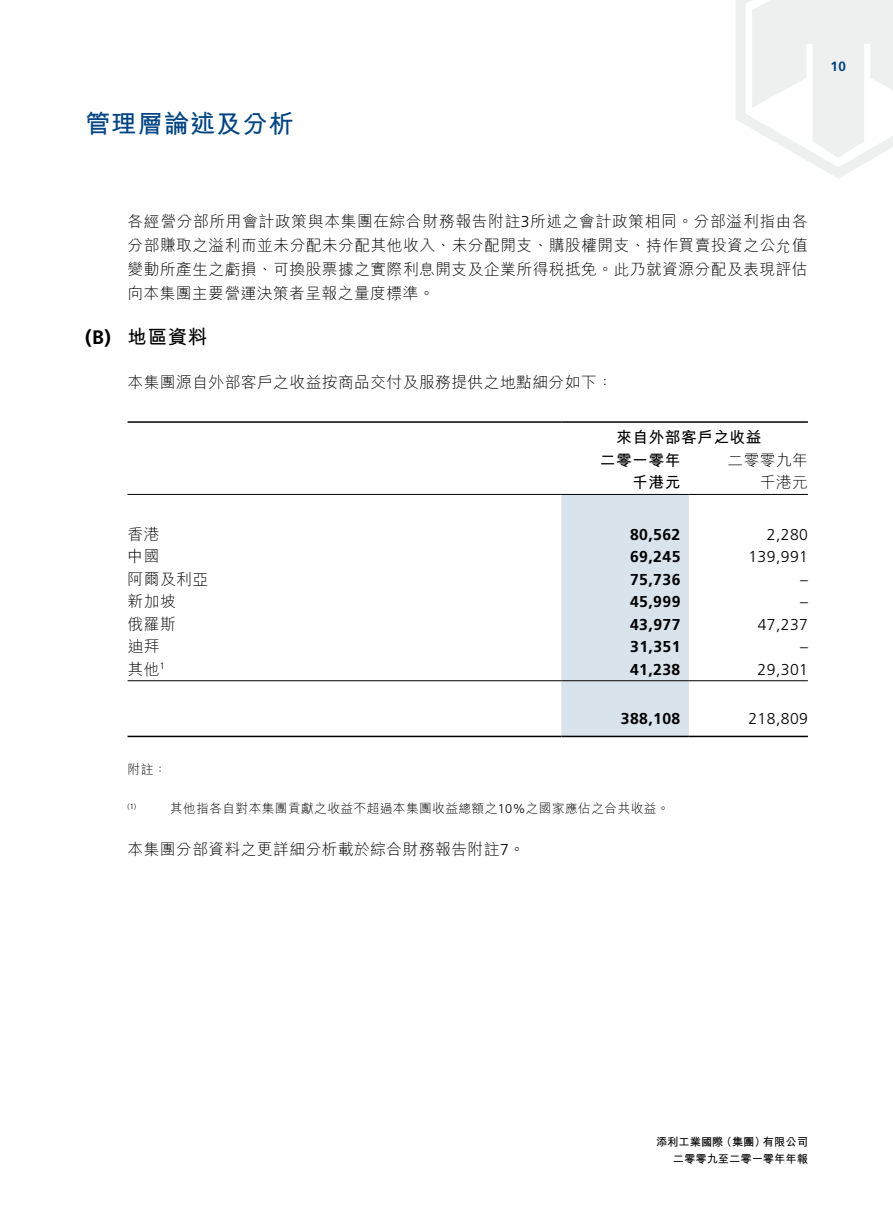
<style>
.page{position:relative;width:893px;height:1212px;background:#fff}
.page>*{position:absolute;margin:0;border:0;box-sizing:border-box;transform-origin:0 0}
.t1{font:700 25.5px "M Hei HK";letter-spacing:.03em;color:#004483}
.t2{font:700 19.5px "M Hei HK";color:#000}
.t3{font:700 19.5px "Frutiger LT Std";color:#000}
.t4{font:300 15.75px/24px "M Hei HK";letter-spacing:.03em;color:#000;text-align:justify}
.t5{font:700 15.75px "Frutiger LT Std";letter-spacing:.03em;color:#000}
.t6{font:300 15.75px "Frutiger LT Std";letter-spacing:.03em;color:#000}
.t7{font:700 15.75px "M Hei HK";letter-spacing:.03em;color:#000}
.t8{font:700 13.5px "Frutiger LT Std";color:#004483}
.t9{font:300 12.75px "M Hei HK";letter-spacing:.03em;color:#000}
.t10{font:700 11.25px/17.2px "M Hei HK";color:#000}
.t11{font:300 9.15px "Frutiger LT Std";color:#000}
.t12{font:300 7.5px "Frutiger LT Std";color:#000}
.s1{font-family:"Frutiger LT Std"}
</style>
<div class="page">
<svg style="left:736px;top:0;width:157px;height:178px"></svg>
<div style="left:561px;top:495px;width:128px;height:241px;background:#d9e3ec"></div>
<hr style="left:128px;top:421px;width:433px;height:2px;background:#000">
<hr style="left:561px;top:421px;width:247px;height:2px;background:#000">
<hr style="left:128px;top:494px;width:433px;height:1px;background:#000">
<hr style="left:561px;top:494px;width:128px;height:1px;background:#000">
<hr style="left:689px;top:494px;width:119px;height:1px;background:#000">
<hr style="left:128px;top:680px;width:433px;height:1px;background:#000">
<hr style="left:561px;top:680px;width:128px;height:1px;background:#000">
<hr style="left:689px;top:680px;width:119px;height:1px;background:#000">
<hr style="left:128px;top:736px;width:433px;height:1px;background:#000">
<hr style="left:561px;top:736px;width:128px;height:1px;background:#000">
<hr style="left:689px;top:736px;width:119px;height:1px;background:#000">
<h1 class="t1" style="left:85px;top:105px;width:210px">管理層論述及分析</h1>
<p class="t8" style="left:831px;top:58px;width:17px">10</p>
<p class="t3" style="left:85px;top:326px;width:27px">B( )</p>
<p class="t4" style="left:127px;top:208px;width:682px">各經營分部所用會計政策與本集團在綜合財務報告附註<span class="s1">3</span>所述之會計政策相同。分部溢利指由各分部賺取之溢利而並未分配未分配其他收入、未分配開支、購股權開支、持作買賣投資之公允值變動所產生之虧損、可換股票據之實際利息開支及企業所得稅抵免。此乃就資源分配及表現評估向本集團主要營運決策者呈報之量度標準。</p>
<p class="t2" style="left:128px;top:323px;width:81px">地區資料</p>
<p class="t4" style="left:128px;top:370px;width:487px">本集團源自外部客戶之收益按商品交付及服務提供之地點細分如下：</p>
<p class="t7" style="left:616px;top:426px;width:147px">來自外部客戶之收益</p>
<p class="t4" style="left:727px;top:447px;width:82px">二零零九年</p>
<p class="t7" style="left:600px;top:449px;width:82px">二零一零年</p>
<p class="t7" style="left:632px;top:471px;width:50px">千港元</p>
<p class="t4" style="left:128px;top:521px;width:33px">香港</p>
<p class="t5" style="left:630px;top:525px;width:52px">80,562</p>
<p class="t4" style="left:128px;top:544px;width:33px">中國</p>
<p class="t5" style="left:630px;top:547px;width:52px">69,245</p>
<p class="t4" style="left:128px;top:566px;width:82px">阿爾及利亞</p>
<p class="t5" style="left:630px;top:570px;width:52px">75,736</p>
<p class="t4" style="left:128px;top:589px;width:50px">新加坡</p>
<p class="t5" style="left:630px;top:592px;width:52px">45,999</p>
<p class="t4" style="left:128px;top:611px;width:50px">俄羅斯</p>
<p class="t5" style="left:630px;top:615px;width:52px">43,977</p>
<p class="t4" style="left:128px;top:634px;width:33px">迪拜</p>
<p class="t5" style="left:630px;top:637px;width:52px">31,351</p>
<p class="t4" style="left:128px;top:656px;width:33px">其他</p>
<p class="t11" style="left:160px;top:661px;width:7px">1</p>
<p class="t5" style="left:630px;top:660px;width:52px">41,238</p>
<p class="t5" style="left:621px;top:709px;width:61px">388,108</p>
<p class="t9" style="left:128px;top:761px;width:40px">附註：</p>
<p class="t9" style="left:170px;top:800px;width:501px">其他指各自對本集團貢獻之收益不超過本集團收益總額之<span class="s1">10%</span>之國家應佔之合共收益。</p>
<p class="t12" style="left:128px;top:802px;width:10px">)1(</p>
<p class="t4" style="left:128px;top:836px;width:399px">本集團分部資料之更詳細分析載於綜合財務報告附註 。<span class="s1">7</span></p>
<p class="t4" style="left:760px;top:470px;width:50px">千港元</p>
<p class="t6" style="left:767px;top:525px;width:43px">2,280</p>
<p class="t6" style="left:748px;top:548px;width:61px">139,991</p>
<p class="t6" style="left:800px;top:570px;width:9px">–</p>
<p class="t6" style="left:800px;top:593px;width:9px">–</p>
<p class="t6" style="left:758px;top:615px;width:52px">47,237</p>
<p class="t6" style="left:800px;top:638px;width:9px">–</p>
<p class="t6" style="left:758px;top:660px;width:52px">29,301</p>
<p class="t6" style="left:748px;top:710px;width:61px">218,809</p>
<p class="t10" style="left:721px;top:1132px;width:46px">（集團）</p>
<p class="t10" style="left:763px;top:1132px;width:46px">有限公司</p>
<p class="t10" style="left:673px;top:1132px;width:136px;text-indent:-17px">添利工業國際<br>二零零九至二零一零年年報</p>
</div>
